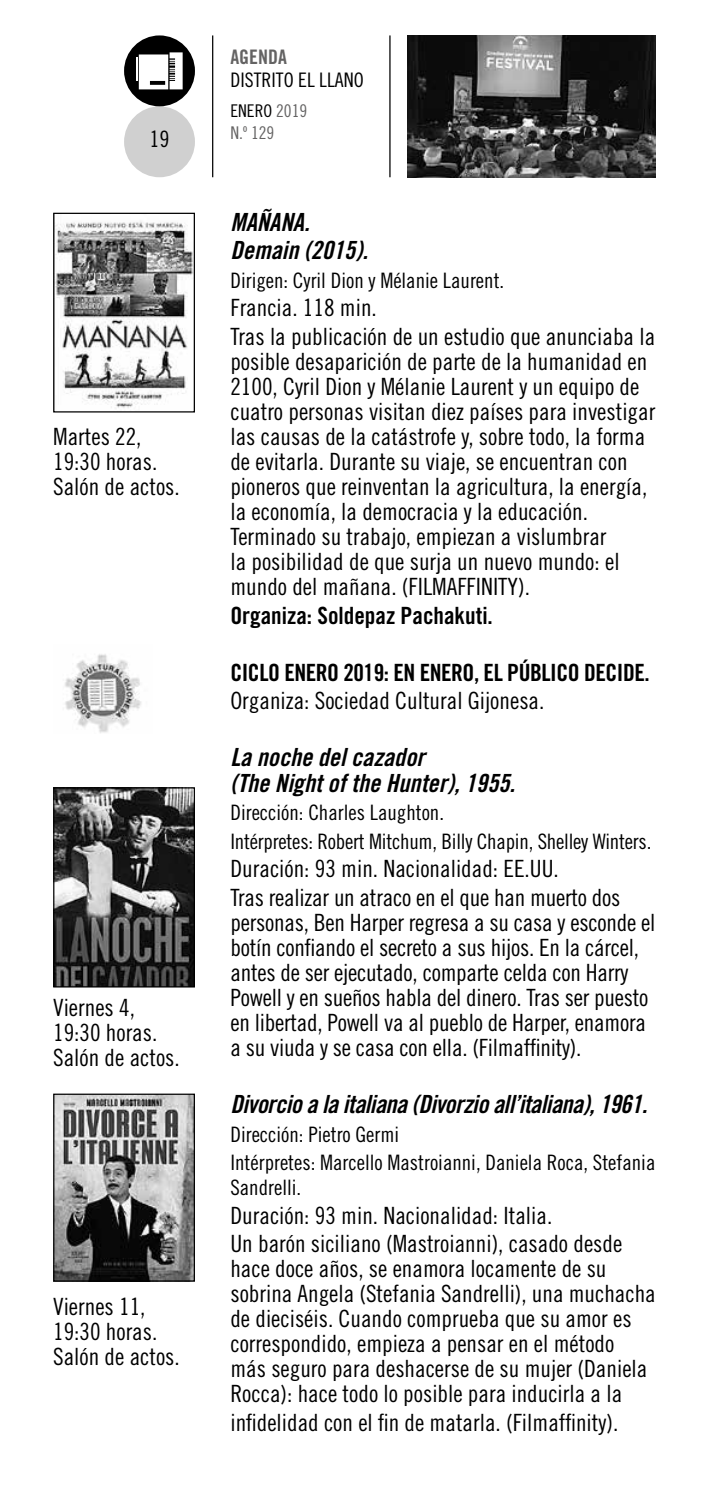
<style>
.page{position:relative;width:709px;height:1489px;background:#fff}
.page>*{position:absolute;margin:0;border:0;box-sizing:border-box;transform-origin:0 0}
.t1{font:25px/28.5px "Trade Gothic LT Std Bd Cn 20 Obl";color:#000}
.t2{font:25px "Trade Gothic LT Std Bd Cn 20 Obl";letter-spacing:-.02em;color:#000}
.t3{font:23.75px/25px "Trade Gothic LT Std Cn 18";color:#000}
.t4{font:23.75px "Trade Gothic LT Std Bd Cn 20";letter-spacing:-.02em;color:#000}
.t5{font:23.75px "Trade Gothic LT Std Bd Cn 20";color:#000}
.t6{font:22.5px "Trade Gothic LT Std Cn 18";color:#000}
.t7{font:21.25px/28.5px "Trade Gothic LT Std Cn 18";color:#000}
.t8{font:20px "Trade Gothic LT Std Cn 18";color:#000}
.t9{font:20px "Trade Gothic LT Std Bd Cn 20";color:#646363}
.t10{font:17.5px/22.5px "Trade Gothic LT Std Cn 18";color:#646363}
.s1{color:#000}
</style>
<div class="page">
<hr style="left:212px;top:35px;width:1px;height:142px;background:#000">
<hr style="left:389px;top:35px;width:1px;height:142px;background:#000">
<div style="left:124px;top:106px;width:71px;height:71px;background:#d0d0d0;border-radius:50%"></div>
<div style="left:124px;top:35px;width:71px;height:71px;background:#000;border-radius:50%"></div>
<svg style="left:139px;top:52px;width:44px;height:37px;background:#d5d5d5"></svg>
<hr style="left:136px;top:57px;width:2px;height:24px;background:#fff">
<img style="left:55px;top:221px;width:138px;height:187px">
<div style="left:53px;top:213px;width:142px;height:199px;border:1px solid #000"></div>
<img style="left:65px;top:654px;width:76px;height:79px">
<img style="left:55px;top:789px;width:138px;height:196px">
<div style="left:53px;top:787px;width:142px;height:200px;border:1px solid #000"></div>
<img style="left:55px;top:1095px;width:138px;height:184px">
<div style="left:53px;top:1093px;width:142px;height:188px;border:1px solid #000"></div>
<img style="left:407px;top:35px;width:249px;height:142px">
<p class="t6" style="left:149px;top:126px;width:21px">19</p>
<p class="t3" style="left:53px;top:423px;width:128px">Martes 22,<br>19:30 horas.<br>Salón de actos.</p>
<p class="t3" style="left:53px;top:994px;width:128px">Viernes 4,<br>19:30 horas.<br>Salón de actos.</p>
<p class="t3" style="left:53px;top:1293px;width:128px">Viernes 11,<br>19:30 horas.<br>Salón de actos.</p>
<p class="t9" style="left:230px;top:45px;width:58px">AGENDA</p>
<p class="t8" style="left:230px;top:68px;width:135px">DISTRITO EL LLANO</p>
<p class="t10" style="left:230px;top:99px;width:78px"><span class="s1">ENERO</span> 2019<br>N.º 129</p>
<p class="t1" style="left:230px;top:208px;width:139px">MAÑANA.<br>Demain (2015).</p>
<p class="t7" style="left:230px;top:266px;width:275px">Dirigen: Cyril Dion y Mélanie Laurent.</p>
<p class="t3" style="left:230px;top:293px;width:426px;line-height:28.5px">Francia. 118 min.<br>Tras la publicación de un estudio que anunciaba la</p>
<p class="t3" style="left:230px;top:349px;width:426px">posible desaparición de parte de la humanidad en 2100, Cyril Dion y Mélanie Laurent y un equipo de cuatro personas visitan diez países para investigar las causas de la catástrofe y, sobre todo, la forma de evitarla. Durante su viaje, se encuentran con pioneros que reinventan la agricultura, la energía, la economía, la democracia y la educación.<br>Terminado su trabajo, empiezan a vislumbrar<br>la posibilidad de que surja un nuevo mundo: el mundo del mañana. (FILMAFFINITY).</p>
<p class="t5" style="left:230px;top:601px;width:264px">Organiza: Soldepaz Pachakuti.</p>
<p class="t4" style="left:230px;top:658px;width:421px">CICLO ENERO 2019: EN ENERO, EL PÚBLICO DECIDE.</p>
<p class="t3" style="left:230px;top:688px;width:315px">Organiza: Sociedad Cultural Gijonesa.</p>
<p class="t1" style="left:230px;top:745px;width:286px;line-height:25px">La noche del cazador<br>(The Night of the Hunter), 1955.</p>
<p class="t7" style="left:230px;top:798px;width:422px">Dirección: Charles Laughton.<br>Intérpretes: Robert Mitchum, Billy Chapin, Shelley Winters.</p>
<p class="t3" style="left:230px;top:854px;width:391px;line-height:28.5px">Duración: 93 min. Nacionalidad: EE.UU.<br>Tras realizar un atraco en el que han muerto dos</p>
<p class="t3" style="left:230px;top:909px;width:426px">personas, Ben Harper regresa a su casa y esconde el botín confiando el secreto a sus hijos. En la cárcel, antes de ser ejecutado, comparte celda con Harry Powell y en sueños habla del dinero. Tras ser puesto en libertad, Powell va al pueblo de Harper, enamora a su viuda y se casa con ella. (Filmaffinity).</p>
<p class="t2" style="left:230px;top:1088px;width:418px">Divorcio a la italiana (Divorzio all’italiana), 1961.</p>
<p class="t7" style="left:230px;top:1119px;width:426px">Dirección: Pietro Germi<br>Intérpretes: Marcello Mastroianni, Daniela Roca, Stefania</p>
<p class="t7" style="left:230px;top:1172px;width:72px">Sandrelli.</p>
<p class="t3" style="left:230px;top:1200px;width:393px;line-height:28.5px">Duración: 93 min. Nacionalidad: Italia.<br>Un barón siciliano (Mastroianni), casado desde</p>
<p class="t3" style="left:230px;top:1255px;width:427px">hace doce años, se enamora locamente de su sobrina Angela (Stefania Sandrelli), una muchacha de dieciséis. Cuando comprueba que su amor es correspondido, empieza a pensar en el método más seguro para deshacerse de su mujer (Daniela Rocca): hace todo lo posible para inducirla a la</p>
<p class="t3" style="left:230px;top:1409px;width:389px">infidelidad con el fin de matarla. (Filmaffinity).</p>
</div>
